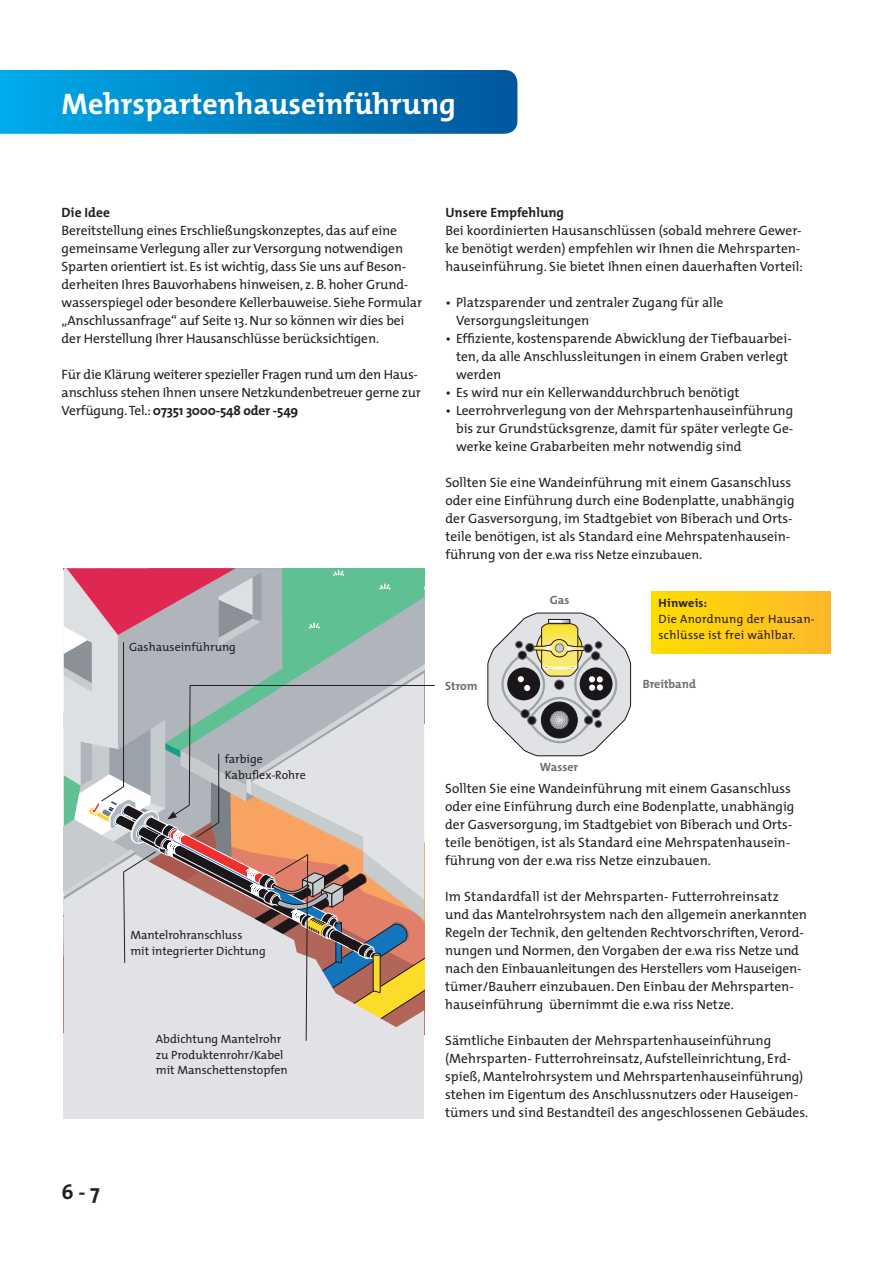
<style>
.page{position:relative;width:893px;height:1263px;background:#fff}
.page>*{position:absolute;margin:0;border:0;box-sizing:border-box;transform-origin:0 0}
.Titel{font:700 30px "The Mix";color:#fff}
.t1{font:700 21px "The Mix";color:#231f20}
.Grundtext{font:13.5px/18px "The Mix";color:#231f20}
.Grundtext-2{font:700 13.5px "The Mix";color:#231f20}
.Grundtext-3{font:12.75px "The Mix";color:#231f20}
.Grundtext-4{font:12px/15.8px "The Mix";color:#231f20}
.Grundtext-5{font:12px/15.8px "The Mix";letter-spacing:.025em;color:#231f20}
.Grundtext-6{font:700 12px "The Mix";color:#6c6d70}
.s1{font-weight:700}
.s2{font-size:13.5px}
</style>
<div class="page">
<svg style="left:0;top:70px;width:517px;height:64px;background:#0181c3"></svg>
<div style="left:64px;top:1033px;width:360px;height:83px;background:#e1e2e5"></div>
<svg style="left:487px;top:612px;width:145px;height:145px"></svg>
<div style="left:528px;top:716px;width:8px;height:9px;background:#1a161a;border-radius:50%"></div>
<div style="left:527px;top:716px;width:9px;height:9px;border:1px solid #696c71;border-radius:50%"></div>
<div style="left:584px;top:716px;width:9px;height:8px;background:#1a161a;border-radius:50%"></div>
<div style="left:584px;top:715px;width:9px;height:10px;border:1px solid #696c71;border-radius:50%"></div>
<svg style="left:64px;top:568px;width:371px;height:473px;background:#c0bbb7"></svg>
<div style="left:652px;top:591px;width:178px;height:63px;background:linear-gradient(to right,#ffdc01,#fdb82b)"></div>
<p class="Titel" style="left:62px;top:79px;width:396px">Mehrspartenhauseinführung</p>
<p class="Grundtext-2" style="left:62px;top:201px;width:50px">Die Idee</p>
<p class="Grundtext" style="left:62px;top:221px;width:362px">Bereitstellung eines Erschließungskonzeptes, das auf eine gemeinsame Verlegung aller zur Versorgung notwendigen Sparten orientiert ist. Es ist wichtig, dass Sie uns auf Beson&shy;derheiten Ihres Bauvorhabens hinweisen, z. B. hoher Grund&shy;wasserspiegel oder besondere Kellerbauweise. Siehe Formular „Anschlussanfrage“ auf Seite 13. Nur so können wir dies bei der Herstellung Ihrer Hausanschlüsse berücksichtigen.</p>
<p class="Grundtext" style="left:62px;top:365px;width:361px">Für die Klärung weiterer spezieller Fragen rund um den Haus&shy;anschluss stehen Ihnen unsere Netzkundenbetreuer gerne zur<br>Verfügung. Tel.: <span class="s1">07351 3000-548 oder -549</span></p>
<p class="Grundtext-4" style="left:129px;top:639px;width:108px">Gashauseinführung</p>
<p class="Grundtext-2" style="left:445px;top:201px;width:120px">Unsere Empfehlung</p>
<p class="Grundtext" style="left:445px;top:221px;width:359px">Bei koordinierten Hausanschlüssen (sobald mehrere Gewer&shy;ke benötigt werden) empfehlen wir Ihnen die Mehrsparten&shy;hauseinführung. Sie bietet Ihnen einen dauerhaften Vorteil:</p>
<p class="Grundtext" style="left:456px;top:293px;width:269px;text-indent:-11px">• Platzsparender und zentraler Zugang für alle<br>Versorgungsleitungen</p>
<p class="Grundtext" style="left:456px;top:329px;width:337px;text-indent:-11px">• Effiziente, kostensparende Abwicklung der Tiefbauarbei&shy;ten, da alle Anschlussleitungen in einem Graben verlegt werden</p>
<p class="Grundtext" style="left:445px;top:383px;width:296px">• Es wird nur ein Kellerwanddurchbruch benötigt</p>
<p class="Grundtext" style="left:456px;top:401px;width:339px;text-align:justify;text-indent:-11px">• Leerrohrverlegung von der Mehrspartenhauseinführung bis zur Grundstücksgrenze, damit für später verlegte Ge&shy;werke keine Grabarbeiten mehr notwendig sind</p>
<p class="Grundtext" style="left:445px;top:473px;width:351px">Sollten Sie eine Wandeinführung mit einem Gasanschluss oder eine Einführung durch eine Bodenplatte, unabhängig der Gasversorgung, im Stadtgebiet von Biberach und Orts&shy;teile benötigen, ist als Standard eine Mehrspatenhausein-</p>
<p class="Grundtext-3" style="left:445px;top:544px;width:258px"><span class="s2">führung von der</span> e.wa riss Netze einzubauen<span class="s2">.</span></p>
<p class="Grundtext-6" style="left:445px;top:675px;width:34px">Strom</p>
<p class="Grundtext-6" style="left:550px;top:590px;width:21px">Gas</p>
<p class="Grundtext-5" style="left:659px;top:595px;width:158px"><span class="s1">Hinweis:<br></span>Die Anordnung der Hausan&shy;schlüsse ist frei wählbar.</p>
<p class="Grundtext-6" style="left:643px;top:674px;width:55px">Breitband</p>
<p class="Grundtext-4" style="left:225px;top:751px;width:82px">farbige<br>Kabuflex-Rohre</p>
<p class="Grundtext-4" style="left:130px;top:927px;width:137px">Mantelrohranschluss<br>mit integrierter Dichtung</p>
<p class="Grundtext-4" style="left:156px;top:1031px;width:133px">Abdichtung Mantelrohr zu Produktenrohr/Kabel mit Manschettenstopfen</p>
<p class="t1" style="left:62px;top:1174px;width:39px">6 - 7</p>
<p class="Grundtext-6" style="left:540px;top:757px;width:40px">Wasser</p>
<p class="Grundtext" style="left:445px;top:779px;width:351px">Sollten Sie eine Wandeinführung mit einem Gasanschluss oder eine Einführung durch eine Bodenplatte, unabhängig der Gasversorgung, im Stadtgebiet von Biberach und Orts&shy;teile benötigen, ist als Standard eine Mehrspatenhausein&shy;führung von der e.wa riss Netze einzubauen.</p>
<p class="Grundtext" style="left:445px;top:887px;width:363px">Im Standardfall ist der Mehrsparten- Futterrohreinsatz<br>und das Mantelrohrsystem nach den allgemein anerkannten Regeln der Technik, den geltenden Rechtvorschriften, Verord&shy;nungen und Normen, den Vorgaben der e.wa riss Netze und nach den Einbauanleitungen des Herstellers vom Hauseigen&shy;tümer/Bauherr einzubauen. Den Einbau der Mehrsparten&shy;hauseinführung übernimmt die e.wa riss Netze.</p>
<p class="Grundtext" style="left:445px;top:1031px;width:365px">Sämtliche Einbauten der Mehrspartenhauseinführung (Mehrsparten- Futterrohreinsatz, Aufstelleinrichtung, Erd&shy;spieß, Mantelrohrsystem und Mehrspartenhauseinführung) stehen im Eigentum des Anschlussnutzers oder Hauseigen&shy;tümers und sind Bestandteil des angeschlossenen Gebäudes.</p>
</div>
